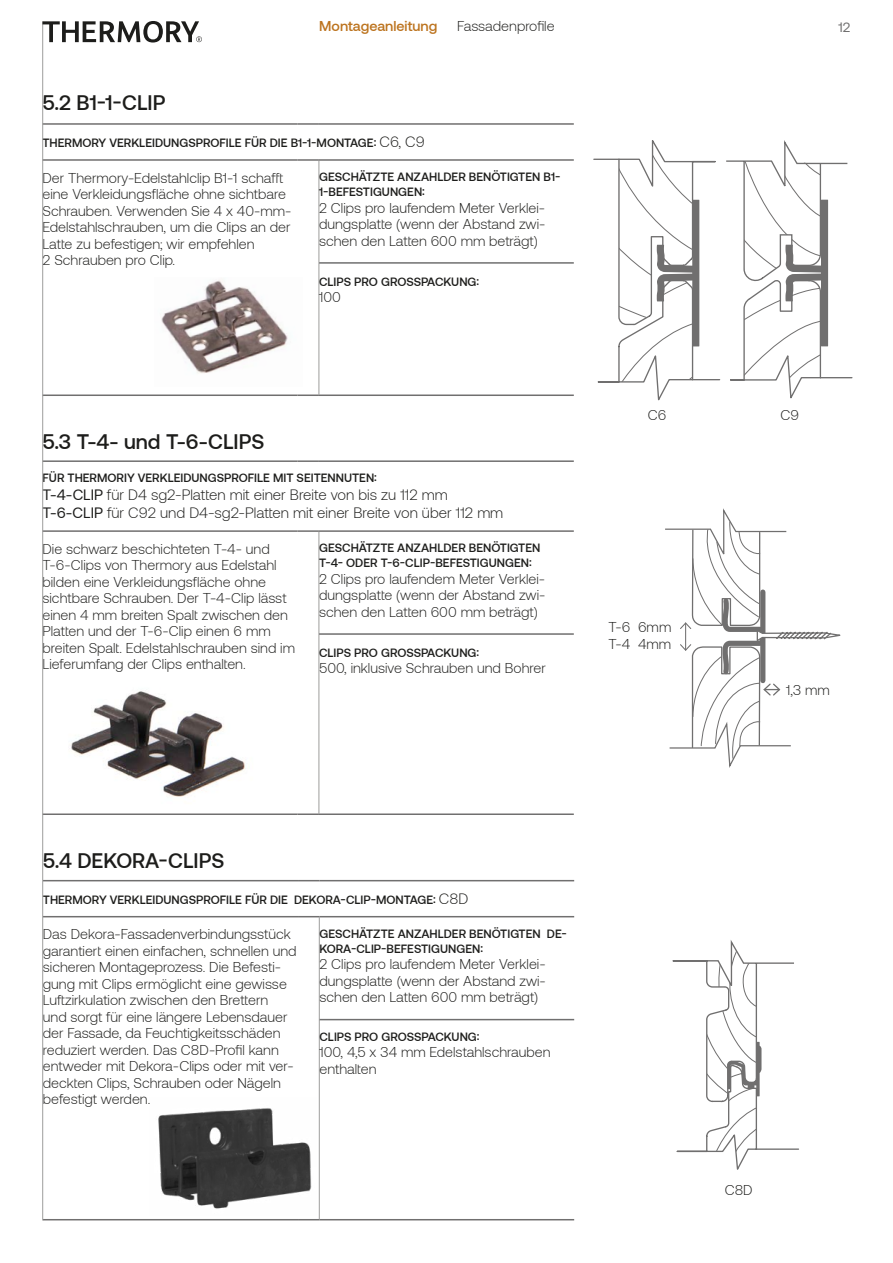
<style>
.page{position:relative;width:893px;height:1263px;background:#fff}
.page>*{position:absolute;margin:0;border:0;box-sizing:border-box;transform-origin:0 0}
.t1{font:500 21px "Aeonik";color:#1d1d1b}
.t2{font:300 15px/18px "Aeonik";color:#1d1d1b}
.t3{font:300 14.25px/16.5px "Aeonik";color:#1d1d1b}
.t4{font:500 14.25px "Aeonik";color:#bc731e}
.t5{font:13.5px "Aeonik";color:#706f6f}
.t6{font:500 12px/15px "Aeonik";color:#1d1d1b}
.s1{font-weight:300;font-size:15px}
.s2{font-weight:400}
</style>
<div class="page">
<svg style="left:672px;top:940px;width:127px;height:230px"></svg>
<svg style="left:665px;top:508px;width:176px;height:260px"></svg>
<hr style="left:319px;top:532px;width:1px;height:102px;background:#9d9d9c">
<hr style="left:319px;top:634px;width:1px;height:179px;background:#9d9d9c">
<hr style="left:43px;top:460px;width:255px;height:2px;background:#706f6f">
<hr style="left:298px;top:460px;width:21px;height:2px;background:#706f6f">
<hr style="left:319px;top:460px;width:255px;height:2px;background:#706f6f">
<hr style="left:43px;top:530px;width:255px;height:2px;background:#706f6f">
<hr style="left:298px;top:530px;width:21px;height:2px;background:#706f6f">
<hr style="left:319px;top:530px;width:255px;height:2px;background:#706f6f">
<hr style="left:319px;top:633px;width:255px;height:2px;background:#706f6f">
<hr style="left:43px;top:813px;width:255px;height:2px;background:#706f6f">
<hr style="left:298px;top:813px;width:21px;height:2px;background:#706f6f">
<hr style="left:319px;top:813px;width:255px;height:2px;background:#706f6f">
<img style="left:71px;top:691px;width:175px;height:106px">
<svg style="left:593px;top:140px;width:260px;height:261px"></svg>
<hr style="left:319px;top:161px;width:1px;height:102px;background:#9d9d9c">
<hr style="left:319px;top:263px;width:1px;height:131px;background:#9d9d9c">
<hr style="left:43px;top:123px;width:255px;height:2px;background:#706f6f">
<hr style="left:298px;top:123px;width:21px;height:2px;background:#706f6f">
<hr style="left:319px;top:123px;width:255px;height:2px;background:#706f6f">
<hr style="left:43px;top:159px;width:255px;height:2px;background:#706f6f">
<hr style="left:298px;top:159px;width:21px;height:2px;background:#706f6f">
<hr style="left:319px;top:159px;width:255px;height:2px;background:#706f6f">
<hr style="left:319px;top:262px;width:255px;height:2px;background:#706f6f">
<hr style="left:43px;top:394px;width:255px;height:2px;background:#706f6f">
<hr style="left:298px;top:394px;width:21px;height:2px;background:#706f6f">
<hr style="left:319px;top:394px;width:255px;height:2px;background:#706f6f">
<img style="left:161px;top:280px;width:127px;height:93px">
<hr style="left:319px;top:917px;width:1px;height:102px;background:#9d9d9c">
<hr style="left:319px;top:1019px;width:1px;height:200px;background:#9d9d9c">
<hr style="left:43px;top:880px;width:255px;height:1px;background:#706f6f">
<svg style="left:298px;top:880px;width:21px;height:1px"></svg>
<hr style="left:319px;top:880px;width:255px;height:1px;background:#706f6f">
<hr style="left:43px;top:916px;width:255px;height:1px;background:#706f6f">
<svg style="left:298px;top:916px;width:21px;height:1px"></svg>
<hr style="left:319px;top:916px;width:255px;height:1px;background:#706f6f">
<hr style="left:319px;top:1019px;width:255px;height:1px;background:#706f6f">
<hr style="left:43px;top:1219px;width:255px;height:1px;background:#706f6f">
<svg style="left:298px;top:1219px;width:21px;height:1px"></svg>
<hr style="left:319px;top:1219px;width:255px;height:1px;background:#706f6f">
<img style="left:158px;top:1108px;width:154px;height:101px">
<hr style="left:42px;top:21px;width:1px;height:1199px;background:#9d9d9c">
<svg style="left:43px;top:21px;width:159px;height:22px"></svg>
<p class="t4" style="left:319px;top:18px;width:119px">Montageanleitung</p>
<p class="t3" style="left:457px;top:18px;width:99px">Fassadenprofile</p>
<p class="t5" style="left:838px;top:20px;width:14px">12</p>
<h1 class="t1" style="left:43px;top:91px;width:124px">5.2 B1-1-CLIP</h1>
<p class="t6" style="left:43px;top:135px;width:384px">THERMORY VERKLEIDUNGSPROFILE FÜR DIE B1-1-MONTAGE: <span class="s1">C6, C9</span></p>
<p class="t3" style="left:43px;top:170px;width:250px">Der Thermory-Edelstahlclip B1-1 schafft eine Verkleidungsfläche ohne sichtbare Schrauben. Verwenden Sie 4 x 40-mm-Edelstahlschrauben, um die Clips an der Latte zu befestigen; wir empfehlen<br>2 Schrauben pro Clip.</p>
<p class="t6" style="left:319px;top:169px;width:243px">GESCHÄTZTE ANZAHLDER BENÖTIGTEN B1-<br>1-BEFESTIGUNGEN:</p>
<p class="t3" style="left:319px;top:199px;width:228px;text-align:justify">2 Clips pro laufendem Meter Verklei&shy;dungsplatte (wenn der Abstand zwi&shy;schen den Latten 600 mm beträgt)</p>
<p class="t6" style="left:319px;top:274px;width:162px">CLIPS PRO GROSSPACKUNG:</p>
<p class="t3" style="left:319px;top:289px;width:23px">100</p>
<h1 class="t1" style="left:43px;top:430px;width:223px">5.3 T-4- und T-6-CLIPS</h1>
<p class="t6" style="left:43px;top:471px;width:336px">FÜR THERMORIY VERKLEIDUNGSPROFILE MIT SEITENNUTEN:</p>
<p class="t2" style="left:43px;top:486px;width:462px"><span class="s2">T-4-CLIP</span> für D4 sg2-Platten mit einer Breite von bis zu 112 mm<br><span class="s2">T-6-CLIP</span> für C92 und D4-sg2-Platten mit einer Breite von über 112 mm</p>
<p class="t3" style="left:43px;top:541px;width:254px">Die schwarz beschichteten T-4- und T-6-Clips von Thermory aus Edelstahl bilden eine Verkleidungsfläche ohne sichtbare Schrauben. Der T-4-Clip lässt einen 4 mm breiten Spalt zwischen den Platten und der T-6-Clip einen 6 mm breiten Spalt. Edelstahlschrauben sind im Lieferumfang der Clips enthalten.</p>
<p class="t6" style="left:319px;top:540px;width:223px">GESCHÄTZTE ANZAHLDER BENÖTIGTEN<br>T-4- ODER T-6-CLIP-BEFESTIGUNGEN:</p>
<p class="t3" style="left:319px;top:571px;width:228px;text-align:justify">2 Clips pro laufendem Meter Verklei&shy;dungsplatte (wenn der Abstand zwi&shy;schen den Latten 600 mm beträgt)</p>
<p class="t6" style="left:319px;top:645px;width:162px">CLIPS PRO GROSSPACKUNG:</p>
<p class="t3" style="left:319px;top:660px;width:228px">500, inklusive Schrauben und Bohrer</p>
<p class="t3" style="left:648px;top:406px;width:20px">C6</p>
<p class="t3" style="left:781px;top:406px;width:20px">C9</p>
<p class="t3" style="left:608px;top:619px;width:64px">T-6 6mm<br>T-4 4mm</p>
<p class="t3" style="left:786px;top:681px;width:45px">1,3 mm</p>
<h1 class="t1" style="left:43px;top:849px;width:183px">5.4 DEKORA-CLIPS</h1>
<p class="t6" style="left:43px;top:892px;width:427px">THERMORY VERKLEIDUNGSPROFILE FÜR DIE DEKORA-CLIP-MONTAGE: <span class="s1">C8D</span></p>
<p class="t3" style="left:43px;top:926px;width:255px">Das Dekora-Fassadenverbindungsstück garantiert einen einfachen, schnellen und sicheren Montageprozess. Die Befesti&shy;gung mit Clips ermöglicht eine gewisse Luftzirkulation zwischen den Brettern<br>und sorgt für eine längere Lebensdauer der Fassade, da Feuchtigkeitsschäden reduziert werden. Das C8D-Profil kann entweder mit Dekora-Clips oder mit ver&shy;deckten Clips, Schrauben oder Nägeln befestigt werden.</p>
<p class="t6" style="left:319px;top:926px;width:249px">GESCHÄTZTE ANZAHLDER BENÖTIGTEN DE-<br>KORA-CLIP-BEFESTIGUNGEN:</p>
<p class="t3" style="left:319px;top:956px;width:228px;text-align:justify">2 Clips pro laufendem Meter Verklei&shy;dungsplatte (wenn der Abstand zwi&shy;schen den Latten 600 mm beträgt)</p>
<p class="t6" style="left:319px;top:1029px;width:162px">CLIPS PRO GROSSPACKUNG:</p>
<p class="t3" style="left:319px;top:1044px;width:233px">100, 4,5 x 34 mm Edelstahlschrauben enthalten</p>
<p class="t3" style="left:725px;top:1181px;width:29px">C8D</p>
</div>
